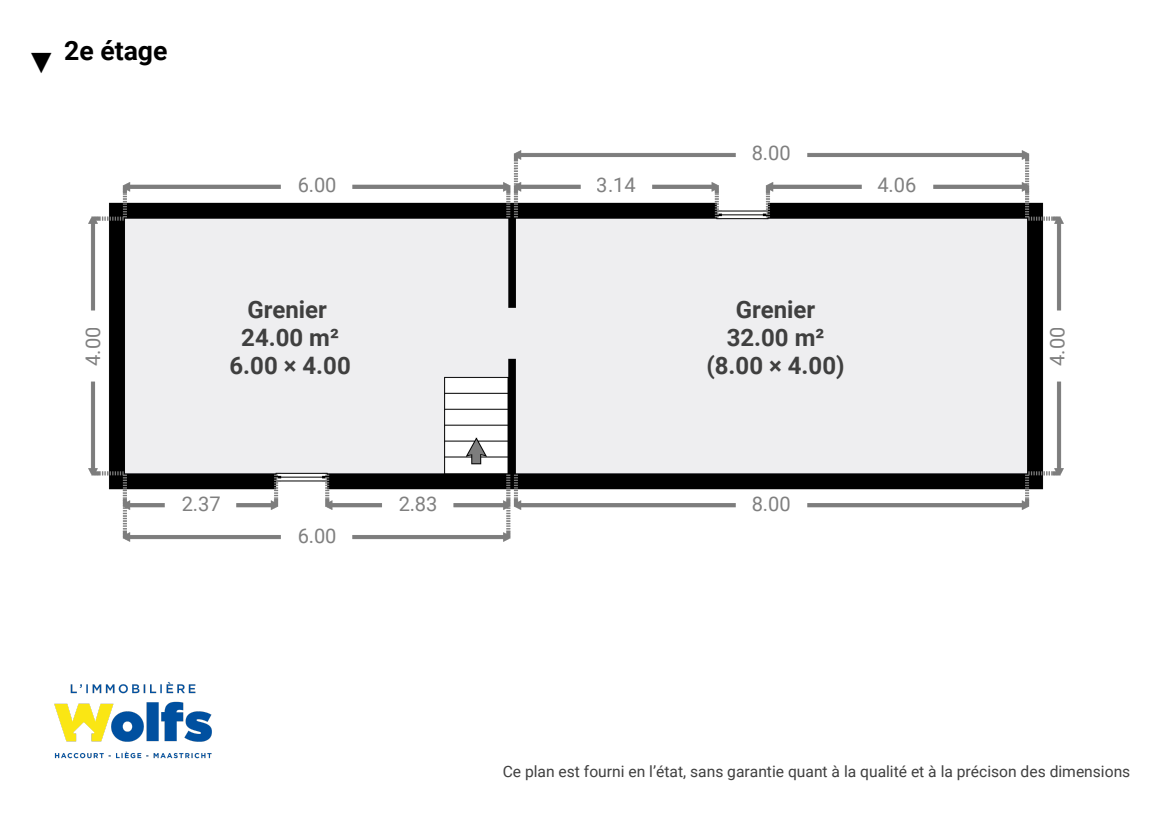
<style>
.page{position:relative;width:1152px;height:814px;background:#fff}
.page>*{position:absolute;margin:0;border:0;box-sizing:border-box;transform-origin:0 0}
.t1{font:700 26.62px "Roboto";color:#000}
.t2{font:26.62px "DejaVu Sans";color:#000}
.t3{font:700 24px/28.1px "Roboto";color:#3f3f3f;text-align:center}
.t4{font:20.1px "Roboto";color:#7f7f7f}
.t5{font:15.67px "Roboto";color:#3f3f3f}
</style>
<div class="page">
<img style="left:54px;top:682px;width:158px;height:77px">
<img style="left:88px;top:150px;width:976px;height:392px">
<p class="t2" style="left:31px;top:45px;width:22px">▼</p>
<h2 class="t1" style="left:64px;top:35px;width:105px">2e étage</h2>
<p class="t4" style="left:297px;top:174px;width:41px">6.00</p>
<p class="t4" style="left:597px;top:174px;width:41px">3.14</p>
<p class="t4" style="left:752px;top:142px;width:41px">8.00</p>
<p class="t4" style="left:877px;top:174px;width:41px">4.06</p>
<p class="t3" style="left:230px;top:295px;width:123px">Grenier<br>24.00 m²<br>6.00 × 4.00</p>
<p class="t3" style="left:706px;top:295px;width:140px">Grenier<br>32.00 m² (8.00 × 4.00)</p>
<p class="t4" style="left:81px;top:366px;width:41px;rotate:-90deg">4.00</p>
<p class="t4" style="left:1046px;top:366px;width:41px;rotate:-90deg">4.00</p>
<p class="t4" style="left:182px;top:492px;width:41px">2.37</p>
<p class="t4" style="left:297px;top:524px;width:41px">6.00</p>
<p class="t4" style="left:398px;top:492px;width:41px">2.83</p>
<p class="t4" style="left:752px;top:492px;width:41px">8.00</p>
<h1 class="t5" style="left:503px;top:762px;width:629px">Ce plan est fourni en l’état, sans garantie quant à la qualité et à la précison des dimensions</h1>
</div>
